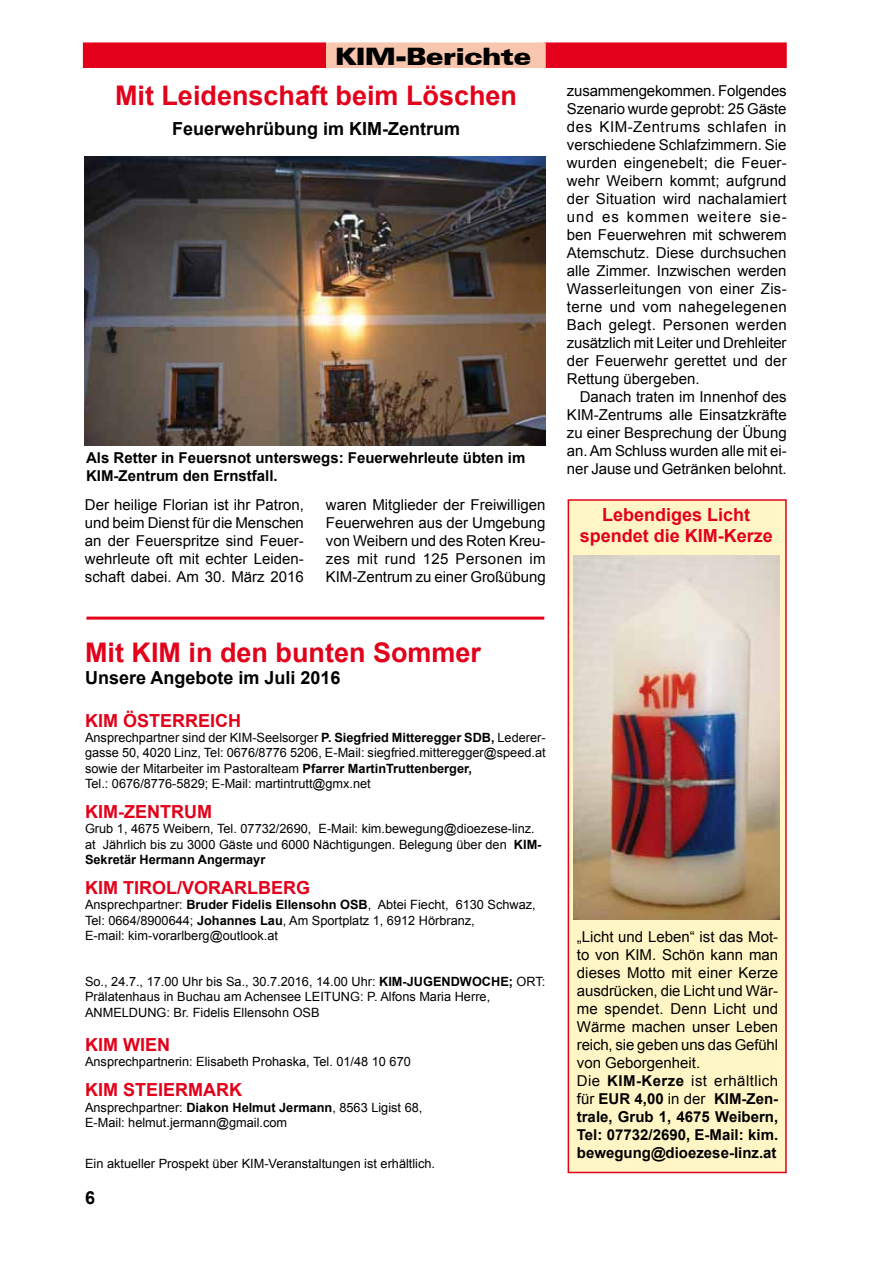
<style>
.page{position:relative;width:893px;height:1263px;background:#fff}
.page>*{position:absolute;margin:0;border:0;box-sizing:border-box;transform-origin:0 0}
.t1{font:700 27px "Arial";color:#e2001a}
.t2{font:900 expanded 24px "Zurich BT";color:#000}
.t3{font:700 18px/21.6px "Arial";color:#e2001a;text-align:center}
.t4{font:700 18px "Arial";color:#000}
.t5{font:15px/18px "Arial";color:#000;text-align:justify}
.t6{font:700 15px/18px "Arial";color:#000}
.t7{font:12.75px/15.3px "Arial";color:#000}
.s1{font-weight:700}
</style>
<div class="page">
<div style="left:83px;top:42px;width:243px;height:26px;background:#e2001a;border:2px solid #e2001a"></div>
<div style="left:544px;top:42px;width:243px;height:26px;background:#e2001a;border:2px solid #e2001a"></div>
<div style="left:326px;top:42px;width:220px;height:26px;background:#f8c5ae;border:2px solid #f8c5ae"></div>
<img style="left:85px;top:156px;width:461px;height:289px">
<hr style="left:86px;top:617px;width:458px;height:3px;background:#e2001a">
<div style="left:568px;top:499px;width:219px;height:674px;background:#fff5c5;border:2px solid #e2001a"></div>
<img style="left:573px;top:555px;width:206px;height:364px">
<h2 class="t2" style="left:336px;top:42px;width:197px">KIM-Berichte</h2>
<h1 class="t1" style="left:115px;top:77px;width:404px">Mit Leidenschaft beim Löschen</h1>
<p class="t4" style="left:172px;top:116px;width:290px">Feuerwehrübung im KIM-Zentrum</p>
<p class="t6" style="left:86px;top:449px;width:441px">Als Retter in Feuersnot unterswegs: Feuerwehrleute übten im<br>KIM-Zentrum den Ernstfall.</p>
<p class="t5" style="left:85px;top:495px;width:221px">Der heilige Florian ist ihr Patron, und beim Dienst für die Menschen an der Feuerspritze sind Feuer&shy;wehrleute oft mit echter Leiden&shy;schaft dabei. Am 30. März 2016</p>
<p class="t5" style="left:326px;top:496px;width:221px">waren Mitglieder der Freiwilligen Feuerwehren aus der Umgebung von Weibern und des Roten Kreu&shy;zes mit rund 125 Personen im KIM-Zentrum zu einer Großübung</p>
<p class="t5" style="left:567px;top:82px;width:221px">zusammengekommen. Folgendes Szenario wurde geprobt: 25 Gäste des KIM-Zentrums schlafen in verschiedene Schlafzimmern. Sie wurden eingenebelt; die Feuer&shy;wehr Weibern kommt; aufgrund der Situation wird nachalamiert und es kommen weitere sie&shy;ben Feuerwehren mit schwerem Atemschutz. Diese durchsuchen alle Zimmer. Inzwischen werden Wasserleitungen von einer Zis&shy;terne und vom nahegelegenen Bach gelegt. Personen werden zusätzlich mit Leiter und Drehleiter der Feuerwehr gerettet und der Rettung übergeben.</p>
<p class="t5" style="left:567px;top:388px;width:221px;text-indent:13px">Danach traten im Innenhof des KIM-Zentrums alle Einsatzkräfte zu einer Besprechung der Übung an. Am Schluss wurden alle mit ei&shy;ner Jause und Getränken belohnt.</p>
<p class="t3" style="left:580px;top:504px;width:195px">Lebendiges Licht spendet die KIM-Kerze</p>
<h1 class="t1" style="left:85px;top:634px;width:398px">Mit KIM in den bunten Sommer</h1>
<p class="t4" style="left:85px;top:665px;width:257px">Unsere Angebote im Juli 2016</p>
<p class="t3" style="left:85px;top:710px;width:158px">KIM ÖSTERREICH</p>
<p class="t7" style="left:85px;top:730px;width:462px">Ansprechpartner sind der KIM-Seelsorger <span class="s1">P. Siegfried Mitteregger SDB,</span> Lederer&shy;gasse 50, 4020 Linz, Tel: 0676/8776 5206, E-Mail: siegfried.mitteregger@speed.at sowie der Mitarbeiter im Pastoralteam <span class="s1">Pfarrer MartinTruttenberger,<br></span>Tel.: 0676/8776-5829; E-Mail: martintrutt@gmx.net</p>
<p class="t3" style="left:85px;top:801px;width:128px">KIM-ZENTRUM</p>
<p class="t7" style="left:85px;top:821px;width:458px">Grub 1, 4675 Weibern, Tel. 07732/2690, E-Mail: kim.bewegung@dioezese-linz. at Jährlich bis zu 3000 Gäste und 6000 Nächtigungen. Belegung über den <span class="s1">KIM-<br>Sekretär Hermann Angermayr</span></p>
<p class="t3" style="left:85px;top:877px;width:226px">KIM TIROL/VORARLBERG</p>
<p class="t7" style="left:85px;top:897px;width:452px">Ansprechpartner: <span class="s1">Bruder Fidelis Ellensohn OSB</span>, Abtei Fiecht, 6130 Schwaz,<br>Tel: 0664/8900644; <span class="s1">Johannes Lau</span>, Am Sportplatz 1, 6912 Hörbranz,<br>E-mail: kim-vorarlberg@outlook.at</p>
<p class="t7" style="left:85px;top:974px;width:462px">So., 24.7., 17.00 Uhr bis Sa., 30.7.2016, 14.00 Uhr: <span class="s1">KIM-JUGENDWOCHE;</span> ORT:<br>Prälatenhaus in Buchau am Achensee LEITUNG: P. Alfons Maria Herre,<br>ANMELDUNG: Br. Fidelis Ellensohn OSB</p>
<p class="t3" style="left:85px;top:1034px;width:86px">KIM WIEN</p>
<p class="t7" style="left:85px;top:1054px;width:327px">Ansprechpartnerin: Elisabeth Prohaska, Tel. 01/48 10 670</p>
<p class="t3" style="left:85px;top:1080px;width:158px">KIM STEIERMARK</p>
<p class="t7" style="left:85px;top:1099px;width:339px">Ansprechpartner: <span class="s1">Diakon Helmut Jermann</span>, 8563 Ligist 68,<br>E-Mail: helmut.jermann@gmail.com</p>
<p class="t7" style="left:85px;top:1156px;width:352px">Ein aktueller Prospekt über KIM-Veranstaltungen ist erhältlich.</p>
<p class="t4" style="left:85px;top:1185px;width:12px">6</p>
<p class="t5" style="left:577px;top:928px;width:203px;text-align:left">„Licht und Leben“ ist das Mot&shy;to von KIM. Schön kann man dieses Motto mit einer Kerze ausdrücken, die Licht und Wär&shy;me spendet. Denn Licht und<br>Wärme machen unser Leben reich, sie geben uns das Gefühl von Geborgenheit.<br>Die <span class="s1">KIM-Kerze</span> ist erhältlich für <span class="s1">EUR 4,00</span> in der <span class="s1">KIM-Zen&shy;trale, Grub 1, 4675 Weibern,<br>Tel: 07732/2690, E-Mail: kim. bewegung@dioezese-linz.at</span></p>
</div>
